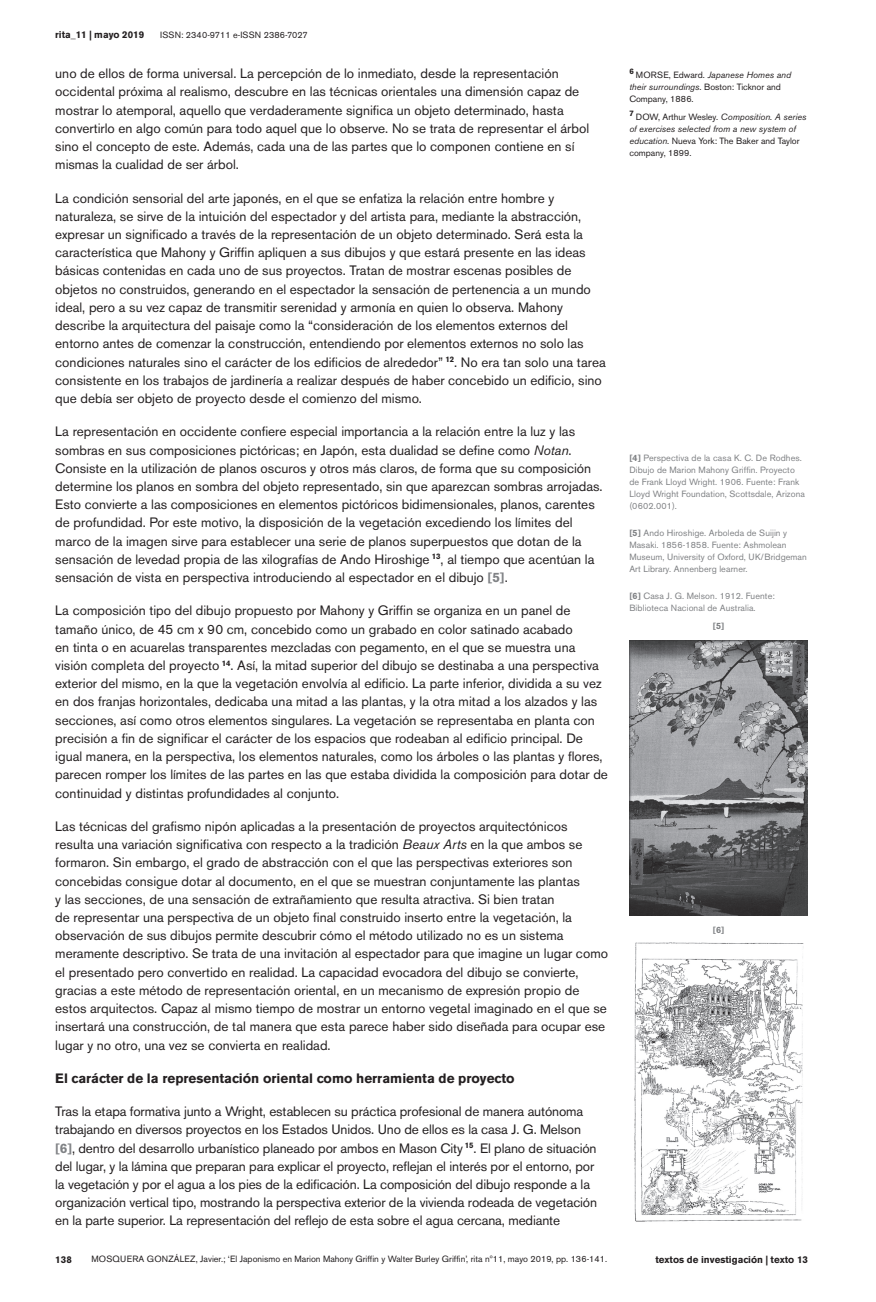
<style>
.page{position:relative;width:876px;height:1302px;background:#fff}
.page>*{position:absolute;margin:0;border:0;box-sizing:border-box;transform-origin:0 0}
.t1{font:13.5px/18.1px "Akzidenz Grotesk BE";color:#231f20}
.t2{font:700 13.5px "Akzidenz Grotesk BE";color:#231f20}
.t3{font:700 9.75px "Akzidenz Grotesk BE";color:#231f20}
.t4{font:9px/12px "Akzidenz Grotesk BE";letter-spacing:.01em;color:#808285}
.t5{font:9px/12px "Akzidenz Grotesk BE";color:#231f20}
.t6{font:italic 9px/12px "Akzidenz Grotesk BE";color:#231f20}
.t7{font:9px "Akzidenz Grotesk BE";letter-spacing:.02em;color:#231f20}
.t8{font:700 9px "Akzidenz Grotesk BE";color:#808285}
.t9{font:700 7.8px "Akzidenz Grotesk BE";color:#231f20}
.s1{font-style:italic}
.s2{font-weight:700;color:#808285}
.s3{font-style:normal}
.s4{font-weight:700}
</style>
<div class="page">
<img style="left:629px;top:640px;width:179px;height:274px">
<img style="left:634px;top:942px;width:170px;height:280px">
<p class="t3" style="left:55px;top:29px;width:90px">rita_11 | mayo 2019</p>
<p class="t7" style="left:160px;top:30px;width:149px">ISSN: 2340-9711 e-ISSN 2386-7027</p>
<p class="t1" style="left:55px;top:64px;width:535px">uno de ellos de forma universal. La percepción de lo inmediato, desde la representación occidental próxima al realismo, descubre en las técnicas orientales una dimensión capaz de mostrar lo atemporal, aquello que verdaderamente significa un objeto determinado, hasta convertirlo en algo común para todo aquel que lo observe. No se trata de representar el árbol sino el concepto de este. Además, cada una de las partes que lo componen contiene en sí mismas la cualidad de ser árbol.</p>
<p class="t1" style="left:55px;top:189px;width:552px">La condición sensorial del arte japonés, en el que se enfatiza la relación entre hombre y naturaleza, se sirve de la intuición del espectador y del artista para, mediante la abstracción, expresar un significado a través de la representación de un objeto determinado. Será esta la característica que Mahony y Griffin apliquen a sus dibujos y que estará presente en las ideas básicas contenidas en cada uno de sus proyectos. Tratan de mostrar escenas posibles de objetos no construidos, generando en el espectador la sensación de pertenencia a un mundo ideal, pero a su vez capaz de transmitir serenidad y armonía en quien lo observa. Mahony describe la arquitectura del paisaje como la “consideración de los elementos externos del entorno antes de comenzar la construcción, entendiendo por elementos externos no solo las condiciones naturales sino el carácter de los edificios de alrededor” <sup>12</sup>. No era tan solo una tarea consistente en los trabajos de jardinería a realizar después de haber concebido un edificio, sino que debía ser objeto de proyecto desde el comienzo del mismo.</p>
<p class="t1" style="left:55px;top:422px;width:549px">La representación en occidente confiere especial importancia a la relación entre la luz y las sombras en sus composiciones pictóricas; en Japón, esta dualidad se define como <span class="s1">Notan</span>.<br>Consiste en la utilización de planos oscuros y otros más claros, de forma que su composición determine los planos en sombra del objeto representado, sin que aparezcan sombras arrojadas.<br>Esto convierte a las composiciones en elementos pictóricos bidimensionales, planos, carentes de profundidad. Por este motivo, la disposición de la vegetación excediendo los límites del marco de la imagen sirve para establecer una serie de planos superpuestos que dotan de la sensación de levedad propia de las xilografías de Ando Hiroshige <sup>13</sup>, al tiempo que acentúan la sensación de vista en perspectiva introduciendo al espectador en el dibujo <span class="s2">[5]</span>.</p>
<p class="t1" style="left:55px;top:601px;width:554px">La composición tipo del dibujo propuesto por Mahony y Griffin se organiza en un panel de tamaño único, de 45 cm x 90 cm, concebido como un grabado en color satinado acabado<br>en tinta o en acuarelas transparentes mezcladas con pegamento, en el que se muestra una visión completa del proyecto <sup>14</sup>. Así, la mitad superior del dibujo se destinaba a una perspectiva exterior del mismo, en la que la vegetación envolvía al edificio. La parte inferior, dividida a su vez en dos franjas horizontales, dedicaba una mitad a las plantas, y la otra mitad a los alzados y las secciones, así como otros elementos singulares. La vegetación se representaba en planta con precisión a fin de significar el carácter de los espacios que rodeaban al edificio principal. De igual manera, en la perspectiva, los elementos naturales, como los árboles o las plantas y flores, parecen romper los límites de las partes en las que estaba dividida la composición para dotar de continuidad y distintas profundidades al conjunto.</p>
<p class="t1" style="left:55px;top:817px;width:554px">Las técnicas del grafismo nipón aplicadas a la presentación de proyectos arquitectónicos resulta una variación significativa con respecto a la tradición <span class="s1">Beaux Arts</span> en la que ambos se formaron. Sin embargo, el grado de abstracción con el que las perspectivas exteriores son concebidas consigue dotar al documento, en el que se muestran conjuntamente las plantas<br>y las secciones, de una sensación de extrañamiento que resulta atractiva. Si bien tratan<br>de representar una perspectiva de un objeto final construido inserto entre la vegetación, la observación de sus dibujos permite descubrir cómo el método utilizado no es un sistema meramente descriptivo. Se trata de una invitación al espectador para que imagine un lugar como el presentado pero convertido en realidad. La capacidad evocadora del dibujo se convierte, gracias a este método de representación oriental, en un mecanismo de expresión propio de estos arquitectos. Capaz al mismo tiempo de mostrar un entorno vegetal imaginado en el que se insertará una construcción, de tal manera que esta parece haber sido diseñada para ocupar ese lugar y no otro, una vez se convierta en realidad.</p>
<p class="t2" style="left:55px;top:1070px;width:461px">El carácter de la representación oriental como herramienta de proyecto</p>
<p class="t1" style="left:55px;top:1102px;width:543px">Tras la etapa formativa junto a Wright, establecen su práctica profesional de manera autónoma trabajando en diversos proyectos en los Estados Unidos. Uno de ellos es la casa J. G. Melson <span class="s2">[6]</span>, dentro del desarrollo urbanístico planeado por ambos en Mason City <sup>15</sup>. El plano de situación del lugar, y la lámina que preparan para explicar el proyecto, reflejan el interés por el entorno, por la vegetación y por el agua a los pies de la edificación. La composición del dibujo responde a la organización vertical tipo, mostrando la perspectiva exterior de la vivienda rodeada de vegetación en la parte superior. La representación del reflejo de esta sobre el agua cercana, mediante</p>
<p class="t3" style="left:55px;top:1253px;width:18px">138</p>
<p class="t5" style="left:91px;top:1252px;width:517px">MOSQUERA GONZÁLEZ, Javier.; ‘El Japonismo en Marion Mahony Griffin y Walter Burley Griffin’, rita nº11, mayo 2019, pp. 136-141.</p>
<p class="t9" style="left:629px;top:66px;width:6px">6</p>
<p class="t5" style="left:629px;top:69px;width:163px;text-indent:7px">MORSE, Edward. <span class="s1">Japanese Homes and their surroundings</span>. Boston: Ticknor and<br>Company, 1886.</p>
<p class="t9" style="left:629px;top:108px;width:6px">7</p>
<p class="t6" style="left:629px;top:111px;width:179px;text-indent:7px"><span class="s3">DOW, Arthur Wesley.</span> Composition. A series of exercises selected from a new system of education<span class="s3">. Nueva York: The Baker and Taylor company, 1899.</span></p>
<p class="t4" style="left:629px;top:452px;width:177px"><span class="s4">[4]</span> Perspectiva de la casa K. C. De Rodhes.<br>Dibujo de Marion Mahony Griffin. Proyecto de Frank Lloyd Wright. 1906. Fuente: Frank Lloyd Wright Foundation, Scottsdale, Arizona (0602.001).</p>
<p class="t4" style="left:629px;top:527px;width:179px"><span class="s4">[5]</span> Ando Hiroshige. Arboleda de Suijin y Masaki. 1856-1858. Fuente: Ashmolean Museum, University of Oxford, UK/Bridgeman Art Library. Annenberg learner.</p>
<p class="t4" style="left:629px;top:590px;width:147px"><span class="s4">[6]</span> Casa J. G. Melson. 1912. Fuente:<br>Biblioteca Nacional de Australia.</p>
<p class="t8" style="left:713px;top:620px;width:13px">[5]</p>
<p class="t8" style="left:713px;top:924px;width:13px">[6]</p>
<p class="t3" style="left:655px;top:1253px;width:154px">textos de investigación | texto 13</p>
</div>
